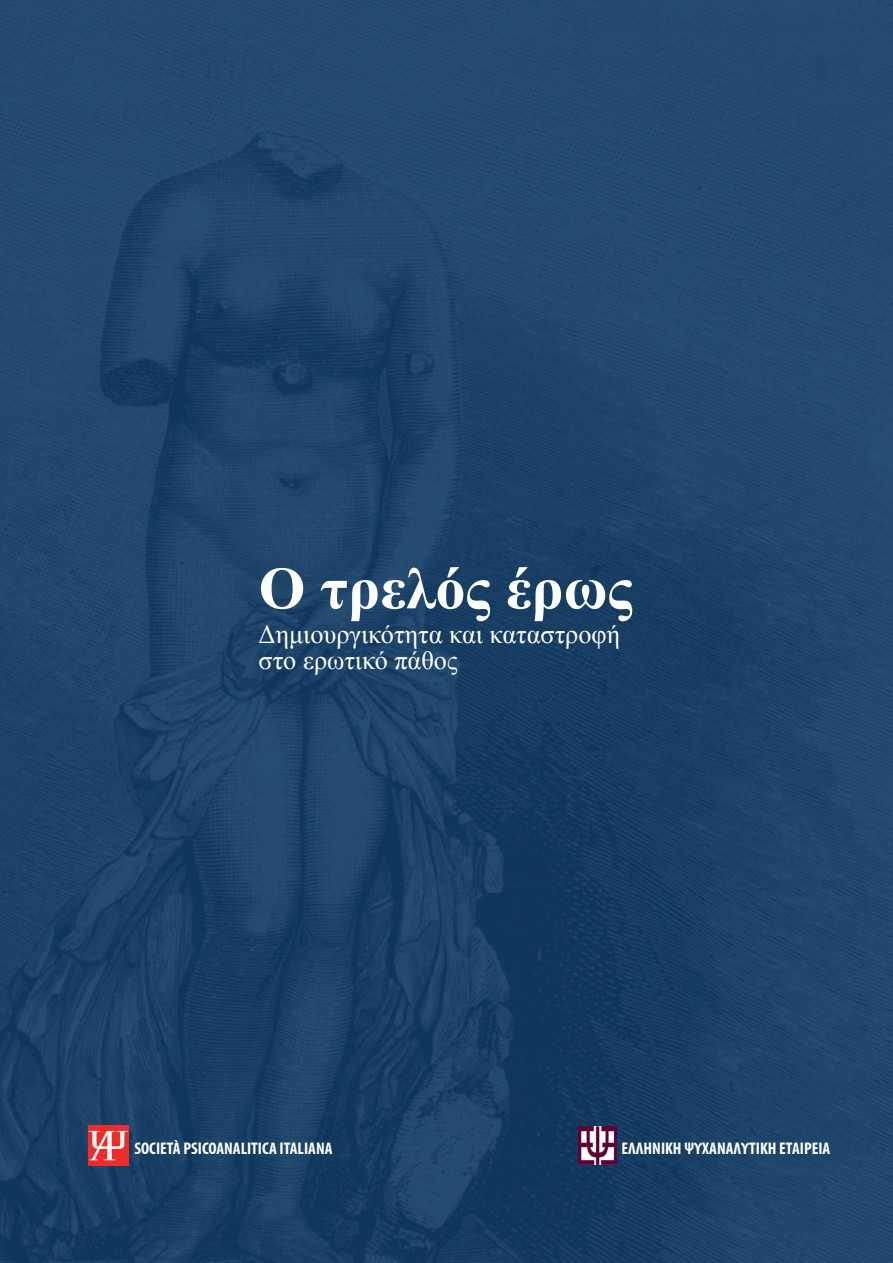
<style>
.page{position:relative;width:893px;height:1263px;background:#fff}
.page>*{position:absolute;margin:0;border:0;box-sizing:border-box;transform-origin:0 0}
.t1{font:700 60.15px "Times New Roman";color:#fff}
.t2{font:26.25px/26.1px "Times New Roman";color:#fff}
.t3{font:700 condensed 16.95px "Myriad Pro";color:#fff}
</style>
<div class="page">
<img style="left:0;top:0;width:893px;height:1263px">
<img style="left:578px;top:1126px;width:38px;height:38px">
<img style="left:89px;top:1125px;width:40px;height:40px">
<h1 class="t1" style="left:259px;top:547px;width:376px">Ο τρελός έρως</h1>
<h2 class="t2" style="left:259px;top:621px;width:363px">Δημιουργικότητα και καταστροφή στο ερωτικό πάθος</h2>
<p class="t3" style="left:134px;top:1138px;width:199px">SOCIETÀ PSICOANALITICA ITALIANA</p>
<p class="t3" style="left:621px;top:1137px;width:210px">ΕΛΛΗΝΙΚΗ ΨΥΧΑΝΑΛΥΤΙΚΗ ΕΤΑΙΡΕΙΑ</p>
</div>
